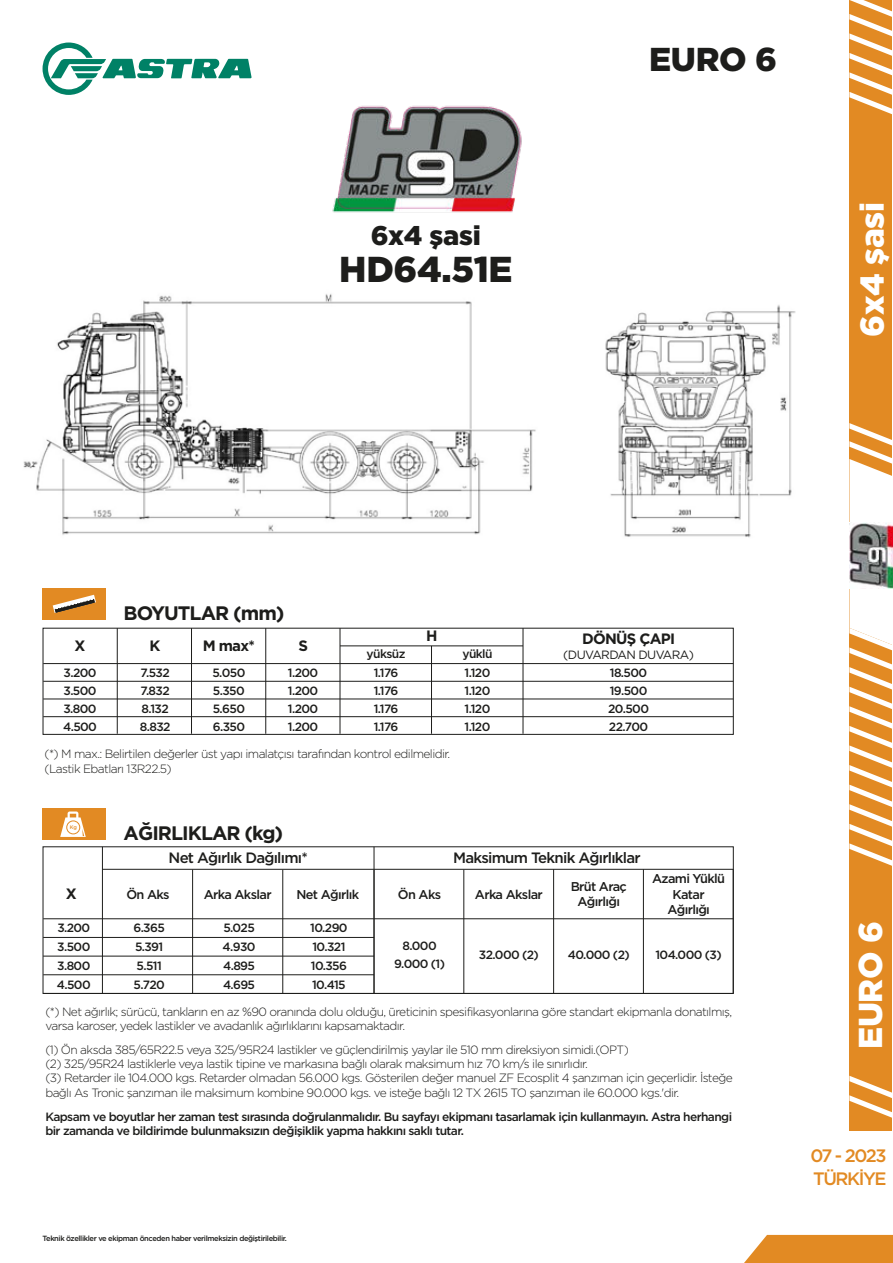
<style>
.page{position:relative;width:893px;height:1263px;background:#fff}
.page>*{position:absolute;margin:0;border:0;box-sizing:border-box;transform-origin:0 0}
.t1{font:36px "Gotham Black Tr";letter-spacing:-.01em;color:#1d1d1b}
.t2{font:33.15px "Gotham Black Tr";letter-spacing:-.01em;color:#fff}
.t3{font:33.15px "Gotham Black Tr";color:#1d1d1b}
.t4{font:27px "Gotham Black Tr";letter-spacing:-.01em;color:#1d1d1b}
.t5{font:19.5px "Gotham Bold Tr";letter-spacing:-.05em;color:#1d1d1b}
.t6{font:18px/22.5px "Gotham Medium Tr";letter-spacing:-.08em;color:#e28a23}
.t7{font:15px "Gotham Medium Tr";letter-spacing:-.05em;color:#1d1d1b}
.t8{font:15px "Gotham Bold Tr";letter-spacing:-.05em;color:#1d1d1b}
.t9{font:12.75px/15.3px "Gotham Medium Tr";letter-spacing:-.05em;color:#1d1d1b;text-align:center}
.t10{font:12px/14.4px "Gotham Light Tr";letter-spacing:-.05em;color:#1d1d1b}
.t11{font:12px/18px "Gotham Medium Tr";letter-spacing:-.05em;color:#1d1d1b;text-align:justify}
.t12{font:12px "Gotham Book Tr";letter-spacing:-.05em;color:#1d1d1b}
.t13{font:7.5px "Gotham Medium Tr";letter-spacing:-.05em;color:#1d1d1b}
.t14{font:5.25px "Gotham Medium Tr";color:#e28a23}
</style>
<div class="page">
<svg style="left:744px;top:1235px;width:148px;height:28px;background:#e49334"></svg>
<div style="left:849px;top:0;width:43px;height:1131px;background:#e28a23"></div>
<svg style="left:849px;top:0;width:43px;height:115px"></svg>
<svg style="left:849px;top:423px;width:43px;height:443px"></svg>
<svg style="left:849px;top:1076px;width:43px;height:42px"></svg>
<img style="left:849px;top:523px;width:43px;height:66px">
<img style="left:332px;top:105px;width:190px;height:108px">
<img style="left:23px;top:294px;width:773px;height:244px">
<div style="left:43px;top:808px;width:63px;height:32px;background:#e28a23"></div>
<svg style="left:60px;top:812px;width:26px;height:25px"></svg>
<hr style="left:102px;top:847px;width:1px;height:146px;background:#1d1d1b">
<hr style="left:192px;top:870px;width:1px;height:123px;background:#1d1d1b">
<hr style="left:463px;top:870px;width:1px;height:123px;background:#1d1d1b">
<hr style="left:282px;top:870px;width:1px;height:123px;background:#1d1d1b">
<hr style="left:553px;top:869px;width:1px;height:124px;background:#1d1d1b">
<hr style="left:643px;top:869px;width:1px;height:124px;background:#1d1d1b">
<hr style="left:732px;top:869px;width:1px;height:124px;background:#1d1d1b">
<hr style="left:373px;top:847px;width:1px;height:146px;background:#1d1d1b">
<hr style="left:102px;top:869px;width:631px;height:1px;background:#1d1d1b">
<hr style="left:43px;top:974px;width:331px;height:1px;background:#1d1d1b">
<hr style="left:43px;top:937px;width:331px;height:1px;background:#1d1d1b">
<hr style="left:43px;top:956px;width:331px;height:1px;background:#1d1d1b">
<hr style="left:43px;top:993px;width:690px;height:1px;background:#1d1d1b">
<hr style="left:43px;top:918px;width:690px;height:1px;background:#1d1d1b">
<div style="left:43px;top:588px;width:63px;height:32px;background:#e28a23"></div>
<svg style="left:53px;top:595px;width:43px;height:18px"></svg>
<div style="left:43px;top:628px;width:690px;height:107px;border:1px solid #1d1d1b"></div>
<hr style="left:117px;top:628px;width:1px;height:106px;background:#1d1d1b">
<hr style="left:191px;top:628px;width:1px;height:106px;background:#1d1d1b">
<hr style="left:265px;top:628px;width:1px;height:106px;background:#1d1d1b">
<hr style="left:339px;top:628px;width:1px;height:106px;background:#1d1d1b">
<hr style="left:522px;top:628px;width:1px;height:106px;background:#1d1d1b">
<hr style="left:431px;top:646px;width:1px;height:88px;background:#1d1d1b">
<hr style="left:340px;top:646px;width:183px;height:1px;background:#1d1d1b">
<hr style="left:43px;top:663px;width:690px;height:1px;background:#1d1d1b">
<hr style="left:43px;top:681px;width:690px;height:1px;background:#1d1d1b">
<hr style="left:43px;top:699px;width:690px;height:1px;background:#1d1d1b">
<hr style="left:43px;top:716px;width:690px;height:1px;background:#1d1d1b">
<svg style="left:43px;top:43px;width:208px;height:52px"></svg>
<h3 class="t4" style="left:371px;top:223px;width:112px">6x4 şasi</h3>
<h1 class="t1" style="left:339px;top:253px;width:175px">HD64.51E</h1>
<h2 class="t3" style="left:649px;top:44px;width:129px">EURO 6</h2>
<h2 class="t2" style="left:857px;top:337px;width:136px;rotate:-90deg">6x4 şasi</h2>
<h3 class="t5" style="left:124px;top:602px;width:162px">BOYUTLAR (mm)</h3>
<p class="t8" style="left:426px;top:628px;width:13px">H</p>
<p class="t8" style="left:582px;top:630px;width:94px">DÖNÜŞ ÇAPI</p>
<p class="t12" style="left:563px;top:649px;width:132px">(DUVARDAN DUVARA)</p>
<p class="t8" style="left:149px;top:638px;width:12px">K</p>
<p class="t8" style="left:203px;top:638px;width:54px">M max*</p>
<p class="t8" style="left:298px;top:638px;width:11px">S</p>
<p class="t8" style="left:74px;top:638px;width:12px">X</p>
<p class="t11" style="left:63px;top:664px;width:35px">3.200<br>3.500<br>3.800<br>4.500</p>
<p class="t11" style="left:140px;top:664px;width:32px;text-align:left">7.532<br>7.832<br>8.132<br>8.832</p>
<p class="t11" style="left:212px;top:664px;width:34px">5.050<br>5.350<br>5.650<br>6.350</p>
<p class="t11" style="left:288px;top:664px;width:32px">1.200<br>1.200<br>1.200<br>1.200</p>
<p class="t11" style="left:373px;top:664px;width:26px">1.176<br>1.176<br>1.176<br>1.176</p>
<p class="t11" style="left:464px;top:664px;width:27px">1.120<br>1.120<br>1.120<br>1.120</p>
<p class="t11" style="left:608px;top:664px;width:42px;text-align:left">18.500<br>19.500<br>20.500<br>22.700</p>
<p class="t11" style="left:366px;top:645px;width:40px">yüksüz</p>
<p class="t11" style="left:462px;top:645px;width:32px">yüklü</p>
<p class="t10" style="left:44px;top:747px;width:407px">(*) M max.: Belirtilen değerler üst yapı imalatçısı tarafından kontrol edilmelidir. (Lastik Ebatları 13R22.5)</p>
<p class="t14" style="left:70px;top:824px;width:9px">Kg</p>
<p class="t8" style="left:66px;top:886px;width:12px">X</p>
<h3 class="t5" style="left:124px;top:822px;width:161px">AĞIRLIKLAR (kg)</h3>
<p class="t7" style="left:168px;top:850px;width:141px">Net Ağırlık Dağılımı*</p>
<p class="t7" style="left:453px;top:850px;width:189px">Maksimum Teknik Ağırlıklar</p>
<p class="t9" style="left:126px;top:887px;width:45px">Ön Aks</p>
<p class="t9" style="left:204px;top:887px;width:69px">Arka Akslar</p>
<p class="t9" style="left:398px;top:887px;width:45px">Ön Aks</p>
<p class="t9" style="left:475px;top:887px;width:69px">Arka Akslar</p>
<p class="t9" style="left:570px;top:879px;width:58px">Brüt Araç<br>Ağırlığı</p>
<p class="t9" style="left:652px;top:871px;width:74px">Azami Yüklü<br>Katar<br>Ağırlığı</p>
<p class="t9" style="left:296px;top:887px;width:64px">Net Ağırlık</p>
<p class="t11" style="left:223px;top:919px;width:34px;line-height:18.8px">5.025<br>4.930<br>4.895<br>4.695</p>
<p class="t11" style="left:57px;top:919px;width:35px;line-height:18.8px">3.200<br>3.500<br>3.800<br>4.500</p>
<p class="t11" style="left:133px;top:919px;width:33px;line-height:18.8px;text-align:left">6.365<br>5.391<br>5.511<br>5.720</p>
<p class="t11" style="left:310px;top:919px;width:39px;line-height:18.8px;text-align:left">10.290<br>10.321<br>10.356<br>10.415</p>
<p class="t11" style="left:394px;top:937px;width:52px;text-align:center">8.000<br>9.000 (1)</p>
<p class="t11" style="left:479px;top:946px;width:61px">32.000 (2)</p>
<p class="t11" style="left:568px;top:946px;width:63px">40.000 (2)</p>
<p class="t11" style="left:655px;top:946px;width:68px">104.000 (3)</p>
<p class="t10" style="left:45px;top:1005px;width:688px">(*) Net ağırlık; sürücü, tankların en az %90 oranında dolu olduğu, üreticinin spesifikasyonlarına göre standart ekipmanla donatılmış, varsa karoser, yedek lastikler ve avadanlık ağırlıklarını kapsamaktadır.</p>
<p class="t10" style="left:45px;top:1043px;width:689px">(1) Ön aksda 385/65R22.5 veya 325/95R24 lastikler ve güçlendirilmiş yaylar ile 510 mm direksiyon simidi.(OPT)<br>(2) 325/95R24 lastiklerle veya lastik tipine ve markasına bağlı olarak maksimum hız 70 km/s ile sınırlıdır.<br>(3) Retarder ile 104.000 kgs. Retarder olmadan 56.000 kgs. Gösterilen değer manuel ZF Ecosplit 4 şanzıman için geçerlidir. İsteğe bağlı As Tronic şanzıman ile maksimum kombine 90.000 kgs. ve isteğe bağlı 12 TX 2615 TO şanzıman ile 60.000 kgs.'dir.</p>
<p class="t11" style="left:45px;top:1109px;width:688px;line-height:14.4px">Kapsam ve boyutlar her zaman test sırasında doğrulanmalıdır. Bu sayfayı ekipmanı tasarlamak için kullanmayın. Astra herhangi bir zamanda ve bildirimde bulunmaksızın değişiklik yapma hakkını saklı tutar.</p>
<p class="t13" style="left:43px;top:1234px;width:246px">Teknik özellikler ve ekipman önceden haber verilmeksizin değiştirilebilir.</p>
<h2 class="t2" style="left:855px;top:1049px;width:129px;rotate:-90deg">EURO 6</h2>
<h3 class="t6" style="left:810px;top:1145px;width:78px">07 - 2023<br>TÜRKİYE</h3>
</div>
